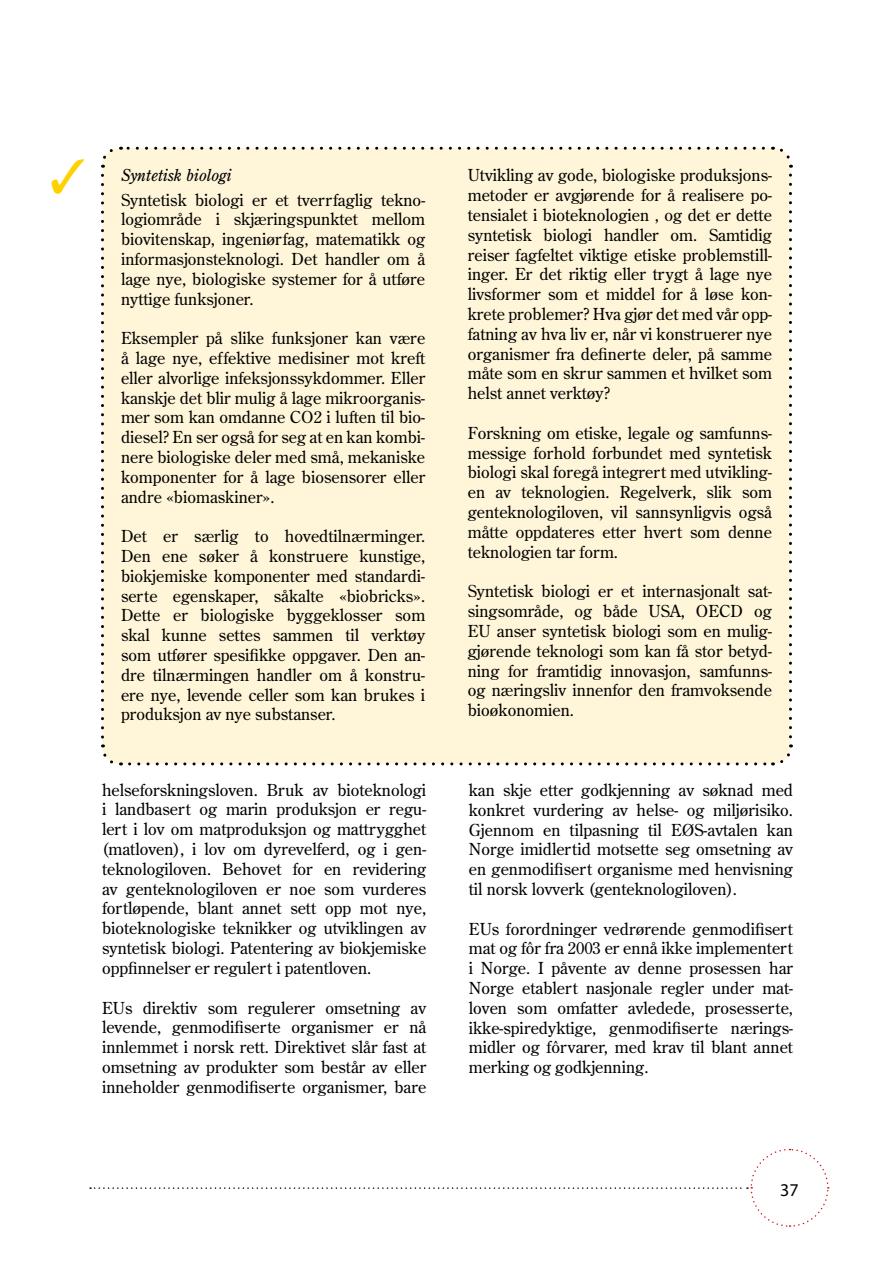
<style>
.page{position:relative;width:893px;height:1263px;background:#fff}
.page>*{position:absolute;margin:0;border:0;box-sizing:border-box;transform-origin:0 0}
.t1{font:18px "Dep Myriad";color:#000}
.t2{font:16.5px/19.8px "Dep Century Old Style";color:#000;text-align:justify}
.t3{font:italic 16.5px "Dep Century Old Style";color:#000}
</style>
<div class="page">
<svg style="left:90px;top:1148px;width:739px;height:79px"></svg>
<div style="left:102px;top:148px;width:688px;height:616px;background:#fff6d9;border-radius:18px"></div>
<svg style="left:101px;top:175px;width:20px;height:591px"></svg>
<svg style="left:130px;top:744px;width:663px;height:22px"></svg>
<svg style="left:772px;top:146px;width:20px;height:591px"></svg>
<svg style="left:101px;top:146px;width:662px;height:22px"></svg>
<p class="t3" style="left:121px;top:165px;width:112px">Syntetisk biologi</p>
<p class="t2" style="left:121px;top:189px;width:306px">Syntetisk biologi er et tverrfaglig tekno&shy;logiområde i skjæringspunktet mellom biovitenskap, ingeniørfag, matematikk og informasjonsteknologi. Det handler om å lage nye, biologiske systemer for å utføre nyttige funksjoner.</p>
<p class="t2" style="left:121px;top:328px;width:306px">Eksempler på slike funksjoner kan være å lage nye, effektive medisiner mot kreft eller alvorlige infeksjonssykdommer. Eller kanskje det blir mulig å lage mikroorganis&shy;mer som kan omdanne CO2 i luften til bio&shy;diesel? En ser også for seg at en kan kombi&shy;nere biologiske deler med små, mekaniske komponenter for å lage biosensorer eller andre «biomaskiner».</p>
<p class="t2" style="left:121px;top:526px;width:306px">Det er særlig to hovedtilnærminger.<br>Den ene søker å konstruere kunstige, biokjemiske komponenter med standardi&shy;serte egenskaper, såkalte «biobricks».<br>Dette er biologiske byggeklosser som skal kunne settes sammen til verktøy som utfører spesifikke oppgaver. Den an&shy;dre tilnærmingen handler om å konstru&shy;ere nye, levende celler som kan brukes i produksjon av nye substanser.</p>
<p class="t2" style="left:102px;top:779px;width:326px">helseforskningsloven. Bruk av bioteknologi i landbasert og marin produksjon er regu&shy;lert i lov om matproduksjon og mattrygghet (matloven), i lov om dyrevelferd, og i gen&shy;teknologiloven. Behovet for en revidering av genteknologiloven er noe som vurderes fortløpende, blant annet sett opp mot nye, bioteknologiske teknikker og utviklingen av syntetisk biologi. Patentering av biokjemiske oppfinnelser er regulert i patentloven.</p>
<p class="t2" style="left:102px;top:997px;width:326px">EUs direktiv som regulerer omsetning av levende, genmodifiserte organismer er nå innlemmet i norsk rett. Direktivet slår fast at omsetning av produkter som består av eller inneholder genmodifiserte organismer, bare</p>
<p class="t2" style="left:468px;top:165px;width:306px">Utvikling av gode, biologiske produksjons&shy;metoder er avgjørende for å realisere po&shy;tensialet i bioteknologien , og det er dette syntetisk biologi handler om. Samtidig reiser fagfeltet viktige etiske problemstill&shy;inger. Er det riktig eller trygt å lage nye livsformer som et middel for å løse kon&shy;krete problemer? Hva gjør det med vår opp&shy;fatning av hva liv er, når vi konstruerer nye organismer fra definerte deler, på samme måte som en skrur sammen et hvilket som helst annet verktøy?</p>
<p class="t2" style="left:468px;top:423px;width:306px">Forskning om etiske, legale og samfunns&shy;messige forhold forbundet med syntetisk biologi skal foregå integrert med utvikling&shy;en av teknologien. Regelverk, slik som genteknologiloven, vil sannsynligvis også måtte oppdateres etter hvert som denne teknologien tar form.</p>
<p class="t2" style="left:468px;top:581px;width:306px">Syntetisk biologi er et internasjonalt sat&shy;singsområde, og både USA, OECD og EU anser syntetisk biologi som en mulig&shy;gjørende teknologi som kan få stor betyd&shy;ning for framtidig innovasjon, samfunns&shy;og næringsliv innenfor den framvoksende bioøkonomien.</p>
<p class="t2" style="left:469px;top:780px;width:326px">kan skje etter godkjenning av søknad med konkret vurdering av helse- og miljørisiko.<br>Gjennom en tilpasning til EØS-avtalen kan Norge imidlertid motsette seg omsetning av en genmodifisert organisme med henvisning til norsk lovverk (genteknologiloven).</p>
<p class="t2" style="left:469px;top:918px;width:326px">EUs forordninger vedrørende genmodifisert mat og fôr fra 2003 er ennå ikke implementert i Norge. I påvente av denne prosessen har Norge etablert nasjonale regler under mat&shy;loven som omfatter avledede, prosesserte, ikke-spiredyktige, genmodifiserte nærings&shy;midler og fôrvarer, med krav til blant annet merking og godkjenning.</p>
<p class="t1" style="left:780px;top:1181px;width:20px">37</p>
</div>
